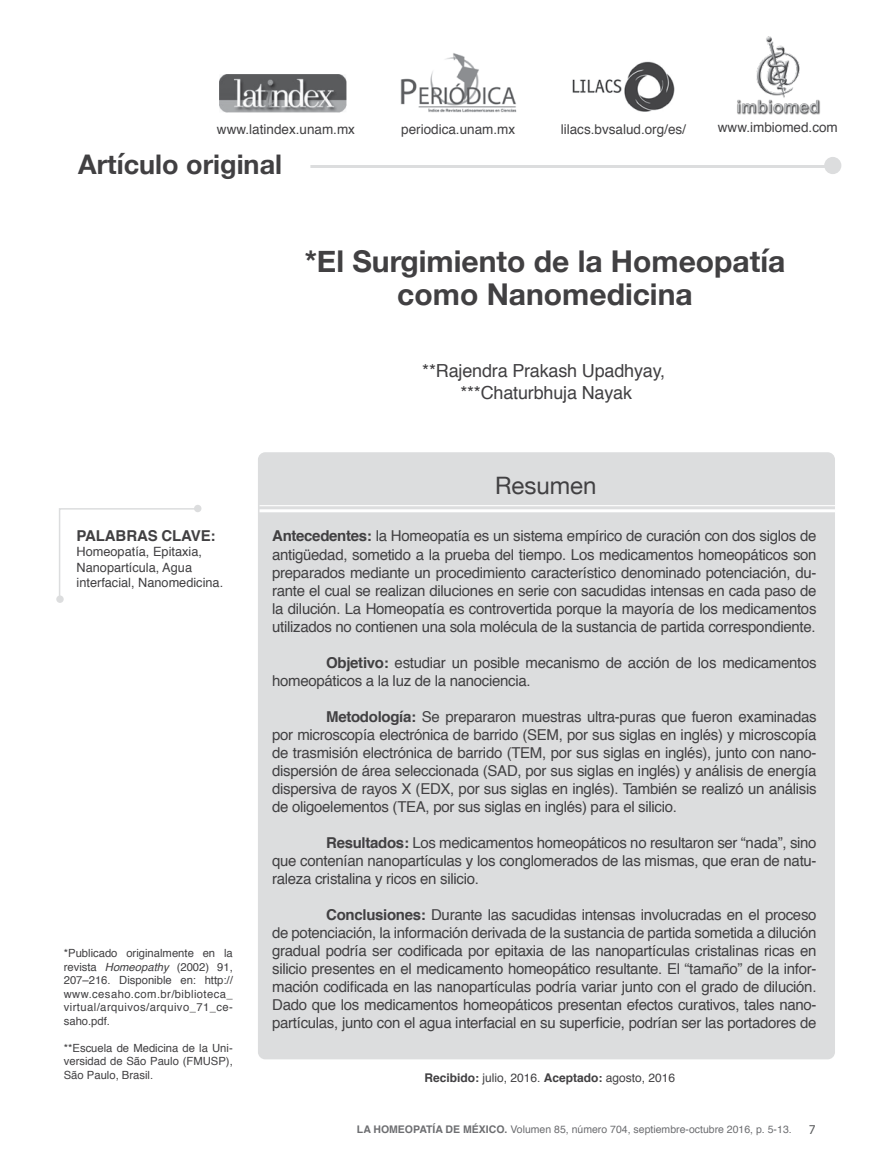
<style>
.page{position:relative;width:893px;height:1170px;background:#fff}
.page>*{position:absolute;margin:0;border:0;box-sizing:border-box;transform-origin:0 0}
.t1{font:700 30px/33px "Helvetica Neue";color:#414042;text-align:center}
.t2{font:700 27px "Helvetica Neue";color:#414042}
.t3{font:24px "Helvetica Neue";color:#414042}
.t4{font:18px/21.6px "Helvetica";letter-spacing:-.01em;color:#414042;text-align:center}
.t5{font:15px/18px "Helvetica";letter-spacing:-.02em;color:#414042;text-align:justify}
.t6{font:700 15px "Helvetica";letter-spacing:-.01em;color:#414042}
.t7{font:13.5px "Helvetica";color:#414042}
.t8{font:13.5px "Myriad Pro";color:#58595b}
.t9{font:12.75px/15.3px "Helvetica";color:#414042}
.t10{font:12px "Helvetica";color:#414042}
.t11{font:11.25px/13.5px "Helvetica";color:#414042;text-align:justify}
.t12{font:10.5px "Helvetica";color:#6d6e71}
.s1{font-style:italic}
.s2{font-weight:700}
</style>
<div class="page">
<div style="left:258px;top:452px;width:577px;height:607px;background:#dcddde;border-radius:7px"></div>
<hr style="left:259px;top:509px;width:576px;height:3px;background:#fff">
<hr style="left:259px;top:505px;width:576px;height:1px;background:#fff">
<hr style="left:295px;top:165px;width:531px;height:3px;background:#dcddde">
<div style="left:824px;top:157px;width:17px;height:17px;background:#dcddde;border-radius:50%"></div>
<div style="left:283px;top:153px;width:27px;height:21px;background:#fff"></div>
<img style="left:219px;top:75px;width:128px;height:37px">
<img style="left:400px;top:53px;width:117px;height:60px">
<img style="left:572px;top:61px;width:103px;height:51px">
<img style="left:737px;top:36px;width:83px;height:79px">
<div style="left:194px;top:504px;width:7px;height:8px;background:#dcddde;border-radius:50%"></div>
<svg style="left:59px;top:508px;width:137px;height:87px"></svg>
<div style="left:56px;top:595px;width:8px;height:8px;background:#dcddde;border-radius:50%"></div>
<p class="t7" style="left:217px;top:119px;width:140px">www.latindex.unam.mx</p>
<p class="t7" style="left:401px;top:119px;width:116px">periodica.unam.mx</p>
<p class="t7" style="left:561px;top:119px;width:127px">lilacs.bvsalud.org/es/</p>
<h2 class="t2" style="left:78px;top:143px;width:205px">Artículo original</h2>
<p class="t7" style="left:718px;top:117px;width:122px">www.imbiomed.com</p>
<h1 class="t1" style="left:305px;top:245px;width:482px">*El Surgimiento de la Homeopatía como Nanomedicina</h1>
<p class="t6" style="left:77px;top:523px;width:141px">PALABRAS CLAVE:</p>
<p class="t9" style="left:77px;top:544px;width:148px">Homeopatía, Epitaxia,<br>Nanopartícula, Agua interfacial, Nanomedicina.</p>
<p class="t11" style="left:64px;top:946px;width:171px">*Publicado originalmente en la revista <span class="s1">Homeopathy</span> (2002) 91, 207–216. Disponible en: http:// www.cesaho.com.br/biblioteca_ virtual/arquivos/arquivo_71_ce&shy;saho.pdf.</p>
<p class="t11" style="left:64px;top:1041px;width:171px">**Escuela de Medicina de la Uni&shy;versidad de São Paulo (FMUSP), São Paulo, Brasil.</p>
<p class="t4" style="left:422px;top:360px;width:244px">**Rajendra Prakash Upadhyay, ***Chaturbhuja Nayak</p>
<h3 class="t3" style="left:495px;top:467px;width:103px">Resumen</h3>
<p class="t5" style="left:272px;top:527px;width:546px"><span class="s2">Antecedentes:</span> la Homeopatía es un sistema empírico de curación con dos siglos de antigüedad, sometido a la prueba del tiempo. Los medicamentos homeopáticos son preparados mediante un procedimiento característico denominado potenciación, du&shy;rante el cual se realizan diluciones en serie con sacudidas intensas en cada paso de la dilución. La Homeopatía es controvertida porque la mayoría de los medicamentos utilizados no contienen una sola molécula de la sustancia de partida correspondiente.</p>
<p class="t5" style="left:272px;top:653px;width:546px;text-indent:54px"><span class="s2">Objetivo:</span> estudiar un posible mecanismo de acción de los medicamentos homeopáticos a la luz de la nanociencia.</p>
<p class="t5" style="left:272px;top:707px;width:546px;text-indent:54px"><span class="s2">Metodología:</span> Se prepararon muestras ultra-puras que fueron examinadas por microscopía electrónica de barrido (SEM, por sus siglas en inglés) y microscopía de trasmisión electrónica de barrido (TEM, por sus siglas en inglés), junto con nano&shy;dispersión de área seleccionada (SAD, por sus siglas en inglés) y análisis de energía dispersiva de rayos X (EDX, por sus siglas en inglés). También se realizó un análisis de oligoelementos (TEA, por sus siglas en inglés) para el silicio.</p>
<p class="t5" style="left:272px;top:833px;width:546px;text-indent:54px"><span class="s2">Resultados:</span> Los medicamentos homeopáticos no resultaron ser “nada”, sino que contenían nanopartículas y los conglomerados de las mismas, que eran de natu&shy;raleza cristalina y ricos en silicio.</p>
<p class="t5" style="left:272px;top:905px;width:546px;text-indent:54px"><span class="s2">Conclusiones:</span> Durante las sacudidas intensas involucradas en el proceso de potenciación, la información derivada de la sustancia de partida sometida a dilución gradual podría ser codificada por epitaxia de las nanopartículas cristalinas ricas en silicio presentes en el medicamento homeopático resultante. El “tamaño” de la infor&shy;mación codificada en las nanopartículas podría variar junto con el grado de dilución.<br>Dado que los medicamentos homeopáticos presentan efectos curativos, tales nano&shy;partículas, junto con el agua interfacial en su superficie, podrían ser las portadores de</p>
<p class="t10" style="left:424px;top:1068px;width:252px"><span class="s2">Recibido:</span> julio, 2016. <span class="s2">Aceptado:</span> agosto, 2016</p>
<p class="t12" style="left:357px;top:1120px;width:436px"><span class="s2">LA HOMEOPATÍA DE MÉXICO.</span> Volumen 85, número 704, septiembre-octubre 2016, p. 5-13.</p>
<p class="t8" style="left:809px;top:1120px;width:8px">7</p>
</div>
